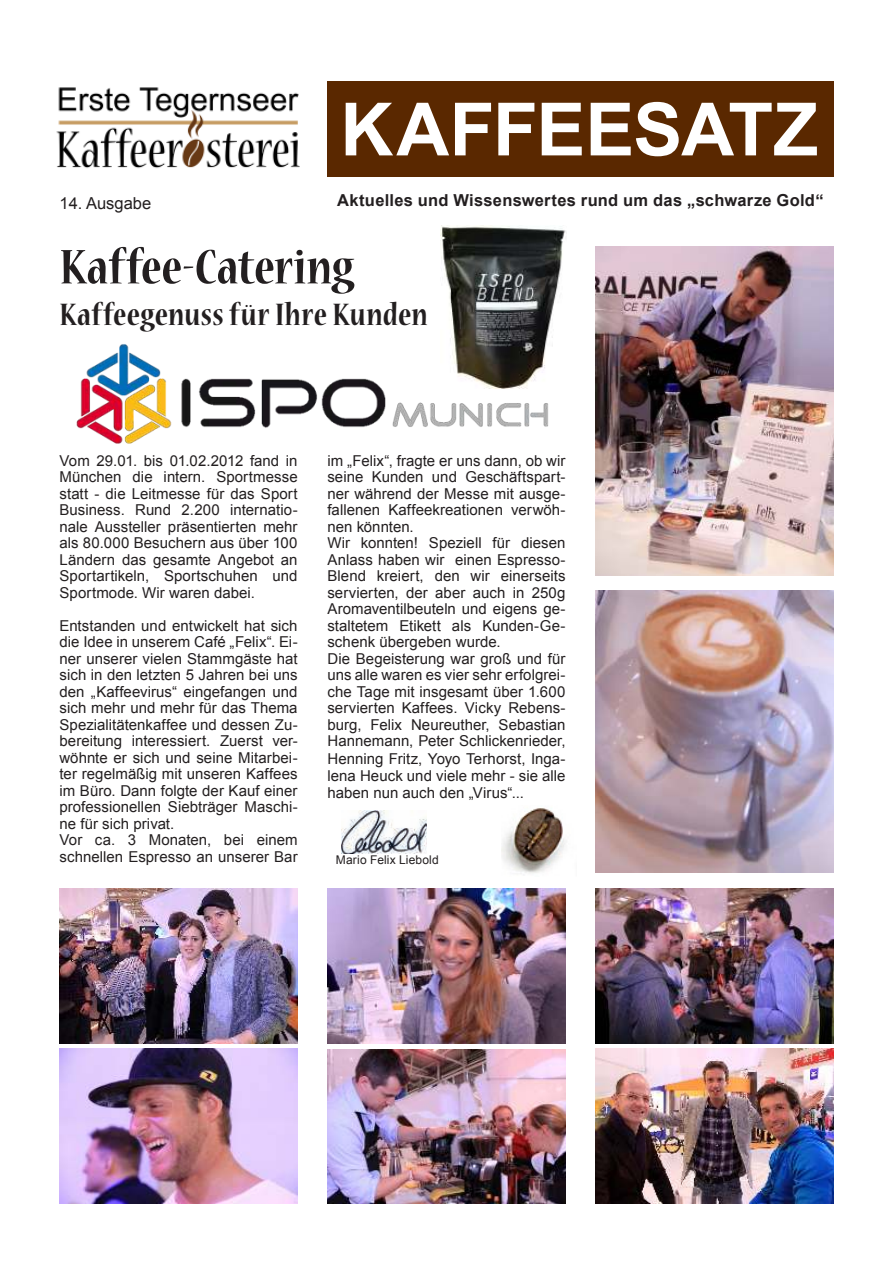
<style>
.page{position:relative;width:893px;height:1263px;background:#fff}
.page>*{position:absolute;margin:0;border:0;box-sizing:border-box;transform-origin:0 0}
.t1{font:700 73.5px "Arial";letter-spacing:-.015em;color:#fff}
.t2{font:700 condensed 54px "Nueva Std";letter-spacing:-.005em;color:#231f20}
.t3{font:700 condensed 34.5px "Nueva Std";letter-spacing:.01em;color:#231f20}
.t4{font:700 16.5px "Arial";letter-spacing:.015em;color:#231f20}
.t5{font:16.5px "Arial";color:#231f20}
.t6{font:15px/16.5px "Arial";letter-spacing:.005em;color:#231f20}
.t7{font:12px "Arial";letter-spacing:.015em;color:#231f20}
</style>
<div class="page">
<img style="left:342px;top:810px;width:85px;height:43px">
<img style="left:56px;top:87px;width:243px;height:82px">
<div style="left:327px;top:81px;width:506px;height:95px;background:#5a2800"></div>
<img style="left:501px;top:808px;width:64px;height:66px">
<img style="left:76px;top:344px;width:473px;height:100px">
<img style="left:440px;top:225px;width:126px;height:164px">
<img style="left:595px;top:247px;width:238px;height:328px">
<img style="left:327px;top:1049px;width:239px;height:154px">
<img style="left:327px;top:889px;width:239px;height:155px">
<img style="left:595px;top:889px;width:238px;height:155px">
<img style="left:60px;top:1048px;width:238px;height:155px">
<img style="left:595px;top:590px;width:238px;height:283px">
<img style="left:60px;top:889px;width:238px;height:155px">
<img style="left:595px;top:1048px;width:238px;height:155px">
<p class="t5" style="left:60px;top:197px;width:93px">14. Ausgabe</p>
<h1 class="t1" style="left:340px;top:102px;width:480px">KAFFEESATZ</h1>
<p class="t4" style="left:337px;top:193px;width:488px">Aktuelles und Wissenswertes rund um das „schwarze Gold“</p>
<h2 class="t2" style="left:60px;top:246px;width:296px">Kaffee-Catering</h2>
<h3 class="t3" style="left:60px;top:301px;width:370px">Kaffeegenuss für Ihre Kunden</h3>
<p class="t6" style="left:60px;top:454px;width:240px;text-align:justify">Vom 29.01. bis 01.02.2012 fand in München die intern. Sportmesse statt - die Leitmesse für das Sport Business. Rund 2.200 internatio&shy;nale Aussteller präsentierten mehr als 80.000 Besuchern aus über 100<br>Ländern das gesamte Angebot an Sportartikeln, Sportschuhen und Sportmode. Wir waren dabei.</p>
<p class="t6" style="left:60px;top:619px;width:240px">Entstanden und entwickelt hat sich die Idee in unserem Café „Felix“. Ei&shy;ner unserer vielen Stammgäste hat sich in den letzten 5 Jahren bei uns den „Kaffeevirus“ eingefangen und sich mehr und mehr für das Thema Spezialitätenkaffee und dessen Zu&shy;bereitung interessiert. Zuerst ver&shy;wöhnte er sich und seine Mitarbei&shy;ter regelmäßig mit unseren Kaffees im Büro. Dann folgte der Kauf einer professionellen Siebträger Maschi&shy;ne für sich privat.<br>Vor ca. 3 Monaten, bei einem schnellen Espresso an unserer Bar</p>
<p class="t6" style="left:327px;top:454px;width:240px">im „Felix“, fragte er uns dann, ob wir seine Kunden und Geschäftspart&shy;ner während der Messe mit ausge&shy;fallenen Kaffeekreationen verwöh&shy;nen könnten.<br>Wir konnten! Speziell für diesen<br>Anlass haben wir einen Espresso-<br>Blend kreiert, den wir einerseits servierten, der aber auch in 250g<br>Aromaventilbeuteln und eigens ge&shy;staltetem Etikett als Kunden-Ge&shy;schenk übergeben wurde.<br>Die Begeisterung war groß und für uns alle waren es vier sehr erfolgrei&shy;che Tage mit insgesamt über 1.600 servierten Kaffees. Vicky Rebens&shy;burg, Felix Neureuther, Sebastian<br>Hannemann, Peter Schlickenrieder,<br>Henning Fritz, Yoyo Terhorst, Inga&shy;lena Heuck und viele mehr - sie alle haben nun auch den „Virus“...</p>
<p class="t7" style="left:336px;top:855px;width:104px">Mario Felix Liebold</p>
</div>
